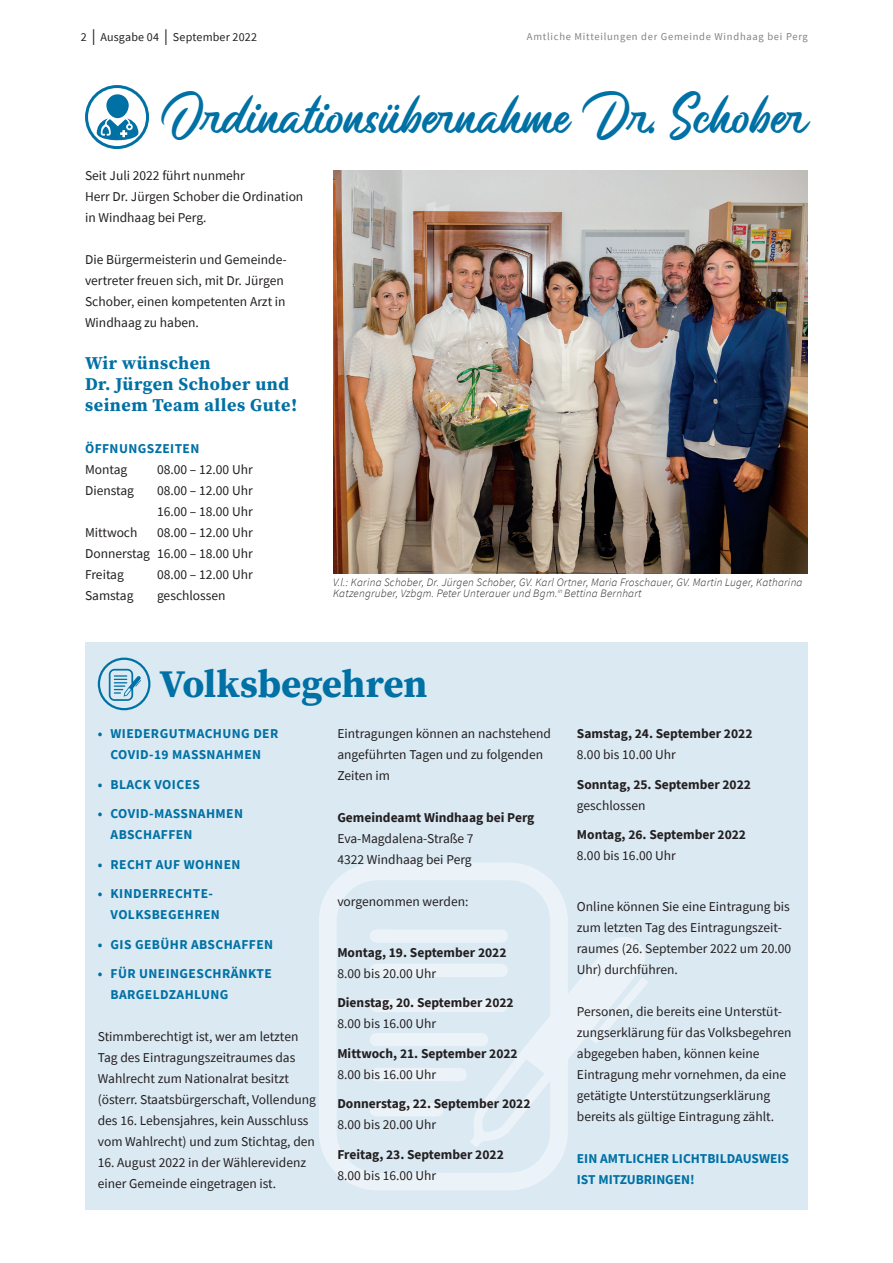
<style>
.page{position:relative;width:893px;height:1263px;background:#fff}
.page>*{position:absolute;margin:0;border:0;box-sizing:border-box;transform-origin:0 0}
.t1{font:42px "Monopola Script";color:#0071a5}
.t2{font:700 39px "Source Serif Pro";letter-spacing:-.01em;color:#0071a5}
.t3{font:700 18px/21px "Source Serif Pro";letter-spacing:.03em;color:#0071a5}
.t4{font:13.5px/21px "Source Sans Pro";color:#231f20}
.t5{font:700 13.5px "Source Sans Pro";color:#231f20}
.t6{font:700 13.5px/21px "Source Sans Pro";letter-spacing:.03em;color:#0071a5}
.t7{font:700 13.5px/21px "Source Sans Pro";color:#0071a5}
.t8{font:12px "Source Sans Pro";letter-spacing:.015em;color:#231f20}
.t9{font:italic 300 11.25px/11.2px "Source Sans Pro";letter-spacing:.02em;color:#231f20}
.t10{font:10.5px "Source Sans Pro";letter-spacing:.07em;color:#808285}
.s1{font-size:24px}
</style>
<div class="page">
<div style="left:85px;top:642px;width:723px;height:568px;background:#dbe9f3"></div>
<svg style="left:319px;top:863px;width:329px;height:327px"></svg>
<svg style="left:109px;top:669px;width:32px;height:32px"></svg>
<div style="left:98px;top:658px;width:52px;height:52px;border:2px solid #0071a5;border-radius:50%"></div>
<img style="left:333px;top:170px;width:475px;height:403px">
<svg style="left:97px;top:94px;width:41px;height:46px"></svg>
<div style="left:85px;top:85px;width:64px;height:64px;border:3px solid #0071a5;border-radius:50%"></div>
<p class="t8" style="left:81px;top:29px;width:178px">2 <span class="s1">I</span> Ausgabe 04 <span class="s1">I</span> September 2022</p>
<p class="t10" style="left:527px;top:29px;width:282px">Amtliche Mitteilungen der Gemeinde Windhaag bei Perg</p>
<h1 class="t1" style="left:162px;top:94px;width:644px">Ordinationsübernahme Dr. Schober</h1>
<p class="t4" style="left:85px;top:165px;width:220px">Seit Juli 2022 führt nunmehr<br>Herr Dr. Jürgen Schober die Ordination in Windhaag bei Perg.</p>
<p class="t4" style="left:85px;top:249px;width:203px">Die Bürgermeisterin und Gemeinde&shy;vertreter freuen sich, mit Dr. Jürgen<br>Schober, einen kompetenten Arzt in<br>Windhaag zu haben.</p>
<h3 class="t3" style="left:85px;top:352px;width:214px">Wir wünschen<br>Dr. Jürgen Schober und seinem Team alles Gute!</h3>
<p class="t6" style="left:85px;top:438px;width:116px">ÖFFNUNGSZEITEN</p>
<p class="t4" style="left:85px;top:459px;width:44px">Montag</p>
<p class="t4" style="left:157px;top:459px;width:97px">08.00 – 12.00 Uhr</p>
<p class="t4" style="left:85px;top:480px;width:50px">Dienstag</p>
<p class="t4" style="left:157px;top:480px;width:97px">08.00 – 12.00 Uhr<br>16.00 – 18.00 Uhr</p>
<p class="t4" style="left:85px;top:522px;width:54px">Mittwoch</p>
<p class="t4" style="left:85px;top:522px;width:169px;text-align:justify;text-indent:72px">08.00 – 12.00 Uhr Donnerstag 16.00 – 18.00 Uhr Freitag</p>
<p class="t4" style="left:157px;top:564px;width:97px">08.00 – 12.00 Uhr</p>
<p class="t9" style="left:333px;top:577px;width:471px">V.l.: Karina Schober, Dr. Jürgen Schober, GV. Karl Ortner, Maria Froschauer, GV. Martin Luger, Katharina<br>Katzengruber, Vzbgm. Peter Unterauer und Bgm.<sup>in</sup> Bettina Bernhart</p>
<p class="t4" style="left:85px;top:585px;width:50px">Samstag</p>
<p class="t4" style="left:157px;top:585px;width:70px">geschlossen</p>
<h2 class="t2" style="left:160px;top:657px;width:270px">Volksbegehren</h2>
<p class="t6" style="left:98px;top:723px;width:182px;text-align:center">• WIEDERGUTMACHUNG DER<br>COVID-19 MASSNAHMEN</p>
<p class="t6" style="left:98px;top:773px;width:104px">• BLACK VOICES</p>
<p class="t6" style="left:111px;top:803px;width:134px;text-indent:-13px">• COVID-MASSNAHMEN<br>ABSCHAFFEN</p>
<p class="t6" style="left:98px;top:853px;width:144px">• RECHT AUF WOHNEN</p>
<p class="t6" style="left:111px;top:883px;width:111px;text-indent:-13px">• KINDERRECHTE-<br>VOLKSBEGEHREN</p>
<p class="t6" style="left:98px;top:933px;width:177px">• GIS GEBÜHR ABSCHAFFEN</p>
<p class="t6" style="left:111px;top:963px;width:163px;text-indent:-13px">• FÜR UNEINGESCHRÄNKTE<br>BARGELDZAHLUNG</p>
<p class="t4" style="left:98px;top:1026px;width:220px">Stimmberechtigt ist, wer am letzten Tag des Eintragungszeitraumes das Wahlrecht zum Nationalrat besitzt (österr. Staatsbürgerschaft, Vollendung des 16. Lebensjahres, kein Ausschluss vom Wahlrecht) und zum Stichtag, den</p>
<p class="t4" style="left:98px;top:1152px;width:210px">16. August 2022 in der Wählerevidenz einer Gemeinde eingetragen ist.</p>
<p class="t4" style="left:337px;top:723px;width:215px">Eintragungen können an nachstehend angeführten Tagen und zu folgenden<br>Zeiten im</p>
<p class="t5" style="left:337px;top:809px;width:199px">Gemeindeamt Windhaag bei Perg</p>
<p class="t4" style="left:337px;top:828px;width:138px">Eva-Magdalena-Straße 7<br>4322 Windhaag bei Perg</p>
<p class="t4" style="left:337px;top:891px;width:133px">vorgenommen werden:</p>
<p class="t5" style="left:337px;top:943px;width:171px">Montag, 19. September 2022</p>
<p class="t4" style="left:337px;top:963px;width:100px">8.00 bis 20.00 Uhr</p>
<p class="t5" style="left:337px;top:994px;width:178px">Dienstag, 20. September 2022</p>
<p class="t4" style="left:337px;top:1013px;width:100px">8.00 bis 16.00 Uhr</p>
<p class="t5" style="left:337px;top:1044px;width:182px">Mittwoch, 21. September 2022</p>
<p class="t4" style="left:337px;top:1064px;width:100px">8.00 bis 16.00 Uhr</p>
<p class="t5" style="left:337px;top:1095px;width:195px">Donnerstag, 22. September 2022</p>
<p class="t4" style="left:337px;top:1114px;width:100px">8.00 bis 20.00 Uhr</p>
<p class="t5" style="left:337px;top:1145px;width:168px">Freitag, 23. September 2022</p>
<p class="t4" style="left:337px;top:1165px;width:100px">8.00 bis 16.00 Uhr</p>
<p class="t5" style="left:577px;top:725px;width:177px">Samstag, 24. September 2022</p>
<p class="t4" style="left:577px;top:744px;width:100px">8.00 bis 10.00 Uhr</p>
<p class="t5" style="left:577px;top:775px;width:176px">Sonntag, 25. September 2022</p>
<p class="t4" style="left:577px;top:795px;width:70px">geschlossen</p>
<p class="t5" style="left:577px;top:826px;width:171px">Montag, 26. September 2022</p>
<p class="t4" style="left:577px;top:845px;width:100px">8.00 bis 16.00 Uhr</p>
<p class="t4" style="left:577px;top:896px;width:216px">Online können Sie eine Eintragung bis zum letzten Tag des Eintragungszeit&shy;raumes (26. September 2022 um 20.00<br>Uhr) durchführen.</p>
<p class="t4" style="left:577px;top:1001px;width:216px">Personen, die bereits eine Unterstüt&shy;zungserklärung für das Volksbegehren abgegeben haben, können keine Eintragung mehr vornehmen, da eine getätigte Unterstützungserklärung bereits als gültige Eintragung zählt.</p>
<p class="t7" style="left:577px;top:1148px;width:214px">EIN AMTLICHER LICHTBILDAUSWEIS<br>IST MITZUBRINGEN!</p>
</div>
